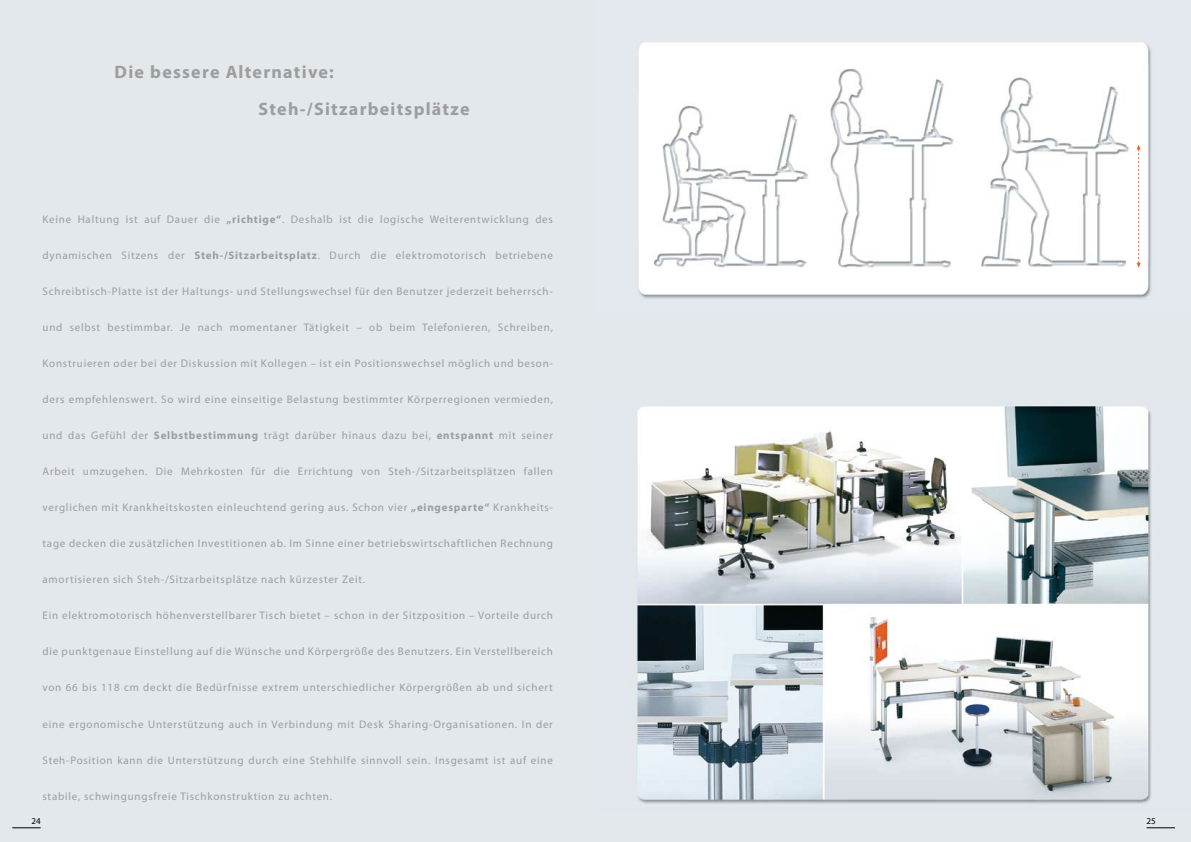
<style>
.page{position:relative;width:1191px;height:842px;background:#fff}
.page>*{position:absolute;margin:0;border:0;box-sizing:border-box;transform-origin:0 0}
.t1{font:700 18px/37px "Myriad Pro";letter-spacing:.07em;color:#9c9d9f}
.t2{font:11px "Myriad Pro";letter-spacing:.07em;color:#9c9d9f}
.t3{font:9px "Myriad Pro";color:#000}
.s1{font-weight:700}
</style>
<div class="page">
<div style="left:0;top:0;width:595px;height:842px;background:#e3e8ec"></div>
<svg style="left:12px;top:827px;width:29px;height:1px"></svg>
<div style="left:595px;top:0;width:596px;height:842px;background:#e3e8ec"></div>
<svg style="left:1146px;top:827px;width:29px;height:1px"></svg>
<img style="left:636px;top:406px;width:515px;height:398px">
<img style="left:638px;top:42px;width:513px;height:257px">
<svg style="left:1136px;top:145px;width:4px;height:123px"></svg>
<h1 class="t1" style="left:259px;top:53px;width:212px;text-indent:-144px">Die bessere Alternative:<br>Steh-/Sitzarbeitsplätze</h1>
<p class="t2" style="left:43px;top:213px;width:512px">Keine Haltung ist auf Dauer die <span class="s1">„richtige“</span>. Deshalb ist die logische Weiterentwicklung des</p>
<p class="t2" style="left:43px;top:249px;width:512px">dynamischen Sitzens der <span class="s1">Steh-/Sitzarbeitsplatz</span>. Durch die elektromotorisch betriebene</p>
<p class="t2" style="left:43px;top:285px;width:512px">Schreibtisch-Platte ist der Haltungs- und Stellungswechsel für den Benutzer jederzeit beherrsch-</p>
<p class="t2" style="left:43px;top:321px;width:512px">und selbst bestimmbar. Je nach momentaner Tätigkeit – ob beim Telefonieren, Schreiben,</p>
<p class="t2" style="left:43px;top:357px;width:512px">Konstruieren oder bei der Diskussion mit Kollegen – ist ein Positionswechsel möglich und beson-</p>
<p class="t2" style="left:43px;top:393px;width:512px">ders empfehlenswert. So wird eine einseitige Belastung bestimmter Körperregionen vermieden,</p>
<p class="t2" style="left:43px;top:429px;width:512px">und das Gefühl der <span class="s1">Selbstbestimmung</span> trägt darüber hinaus dazu bei, <span class="s1">entspannt</span> mit seiner</p>
<p class="t2" style="left:43px;top:465px;width:512px">Arbeit umzugehen. Die Mehrkosten für die Errichtung von Steh-/Sitzarbeitsplätzen fallen</p>
<p class="t2" style="left:43px;top:501px;width:512px">verglichen mit Krankheitskosten einleuchtend gering aus. Schon vier <span class="s1">„eingesparte“</span> Krankheits-</p>
<p class="t2" style="left:43px;top:537px;width:512px">tage decken die zusätzlichen Investitionen ab. Im Sinne einer betriebswirtschaftlichen Rechnung</p>
<p class="t2" style="left:43px;top:573px;width:324px">amortisieren sich Steh-/Sitzarbeitsplätze nach kürzester Zeit.</p>
<p class="t2" style="left:43px;top:609px;width:512px">Ein elektromotorisch höhenverstellbarer Tisch bietet – schon in der Sitzposition – Vorteile durch</p>
<p class="t2" style="left:43px;top:645px;width:512px">die punktgenaue Einstellung auf die Wünsche und Körpergröße des Benutzers. Ein Verstellbereich</p>
<p class="t2" style="left:43px;top:681px;width:512px">von 66 bis 118 cm deckt die Bedürfnisse extrem unterschiedlicher Körpergrößen ab und sichert</p>
<p class="t2" style="left:43px;top:717px;width:512px">eine ergonomische Unterstützung auch in Verbindung mit Desk Sharing-Organisationen. In der</p>
<p class="t2" style="left:43px;top:753px;width:512px">Steh-Position kann die Unterstützung durch eine Stehhilfe sinnvoll sein. Insgesamt ist auf eine</p>
<p class="t2" style="left:43px;top:789px;width:291px">stabile, schwingungsfreie Tischkonstruktion zu achten.</p>
<p class="t3" style="left:31px;top:815px;width:11px">24</p>
<p class="t3" style="left:1146px;top:815px;width:11px">25</p>
</div>
